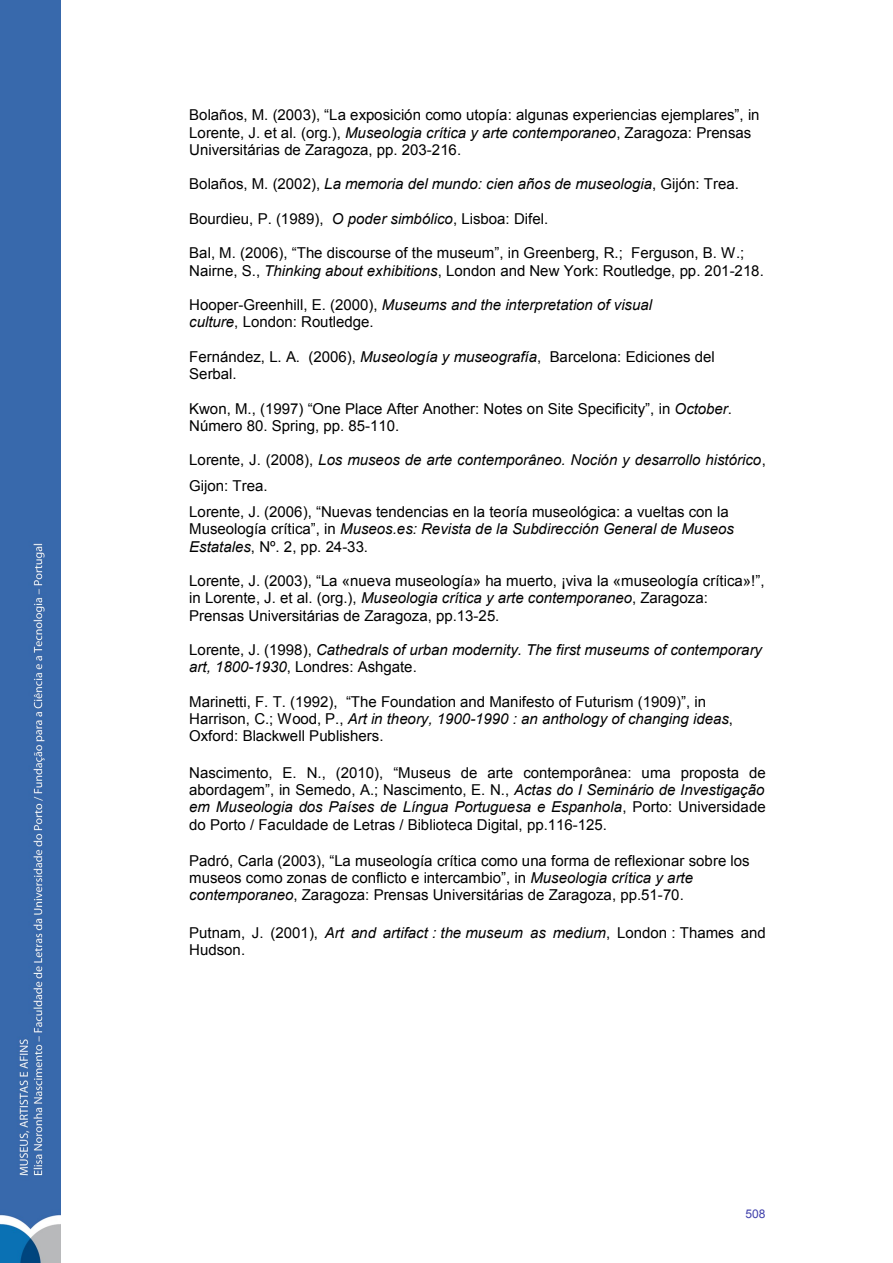
<style>
.page{position:relative;width:893px;height:1263px;background:#fff}
.page>*{position:absolute;margin:0;border:0;box-sizing:border-box;transform-origin:0 0}
.t1{font:15px/17.2px "Arial";color:#000}
.t2{font:italic 15px/17.2px "Arial";color:#000}
.t3{font:12px "Arial";color:#4040ab}
.s1{font-style:italic}
.s2{font-style:normal}
</style>
<div class="page">
<img style="left:0;top:0;width:61px;height:1263px">
<p class="t1" style="left:189px;top:107px;width:572px">Bolaños, M. (2003), “La exposición como utopía: algunas experiencias ejemplares”, in<br>Lorente, J. et al. (org.), <span class="s1">Museologia crítica y arte contemporaneo</span>, Zaragoza: Prensas<br>Universitárias de Zaragoza, pp. 203-216.</p>
<p class="t2" style="left:189px;top:176px;width:551px"><span class="s2">Bolaños, M. (2002),</span> La memoria del mundo: cien años de museologia<span class="s2">, Gijón: Trea.</span></p>
<p class="t1" style="left:189px;top:210px;width:360px">Bourdieu, P. (1989), <span class="s1">O poder simbólico</span>, Lisboa: Difel.</p>
<p class="t1" style="left:189px;top:245px;width:576px">Bal, M. (2006), “The discourse of the museum”, in Greenberg, R.; Ferguson, B. W.;<br>Nairne, S., <span class="s1">Thinking about exhibitions</span>, London and New York: Routledge, pp. 201-218.</p>
<p class="t1" style="left:189px;top:296px;width:464px">Hooper-Greenhill, E. (2000), <span class="s1">Museums and the interpretation of visual culture</span>, London: Routledge.</p>
<p class="t1" style="left:189px;top:348px;width:527px">Fernández, L. A. (2006), <span class="s1">Museología y museografía</span>, Barcelona: Ediciones del<br>Serbal.</p>
<p class="t1" style="left:189px;top:400px;width:544px">Kwon, M., (1997) “One Place After Another: Notes on Site Specificity”, in <span class="s1">October</span>.<br>Número 80. Spring, pp. 85-110.</p>
<p class="t1" style="left:189px;top:447px;width:578px;line-height:25.8px">Lorente, J. (2008), <span class="s1">Los museos de arte contemporâneo. Noción y desarrollo histórico</span>,<br>Gijon: Trea.<br>Lorente, J. (2006), “Nuevas tendencias en la teoría museológica: a vueltas con la</p>
<p class="t2" style="left:189px;top:521px;width:546px"><span class="s2">Museología crítica”, in</span> Museos.es: Revista de la Subdirección General de Museos<br>Estatales<span class="s2">, Nº. 2, pp. 24-33.</span></p>
<p class="t1" style="left:189px;top:572px;width:577px">Lorente, J. (2003), “La «nueva museología» ha muerto, ¡viva la «museología crítica»!”, in Lorente, J. et al. (org.), <span class="s1">Museologia crítica y arte contemporaneo</span>, Zaragoza:<br>Prensas Universitárias de Zaragoza, pp.13-25.</p>
<p class="t2" style="left:189px;top:641px;width:574px"><span class="s2">Lorente, J. (1998),</span> Cathedrals of urban modernity. The first museums of contemporary art, 1800-1930<span class="s2">, Londres: Ashgate.</span></p>
<p class="t1" style="left:189px;top:693px;width:545px">Marinetti, F. T. (1992), “The Foundation and Manifesto of Futurism (1909)”, in<br>Harrison, C.; Wood, P., <span class="s1">Art in theory, 1900-1990 : an anthology of changing ideas</span>,<br>Oxford: Blackwell Publishers.</p>
<p class="t1" style="left:189px;top:764px;width:578px;text-align:justify">Nascimento, E. N., (2010), “Museus de arte contemporânea: uma proposta de abordagem”, in Semedo, A.; Nascimento, E. N., <span class="s1">Actas do I Seminário de Investigação em Museologia dos Países de Língua Portuguesa e Espanhola</span>, Porto: Universidade do Porto / Faculdade de Letras / Biblioteca Digital, pp.116-125.</p>
<p class="t1" style="left:189px;top:852px;width:562px">Padró, Carla (2003), “La museología crítica como una forma de reflexionar sobre los museos como zonas de conflicto e intercambio”, in <span class="s1">Museologia crítica y arte contemporaneo</span>, Zaragoza: Prensas Universitárias de Zaragoza, pp.51-70.</p>
<p class="t1" style="left:189px;top:924px;width:578px">Putnam, J. (2001), <span class="s1">Art and artifact : the museum as medium</span>, London : Thames and<br>Hudson.</p>
<p class="t3" style="left:745px;top:1206px;width:22px">508</p>
</div>
